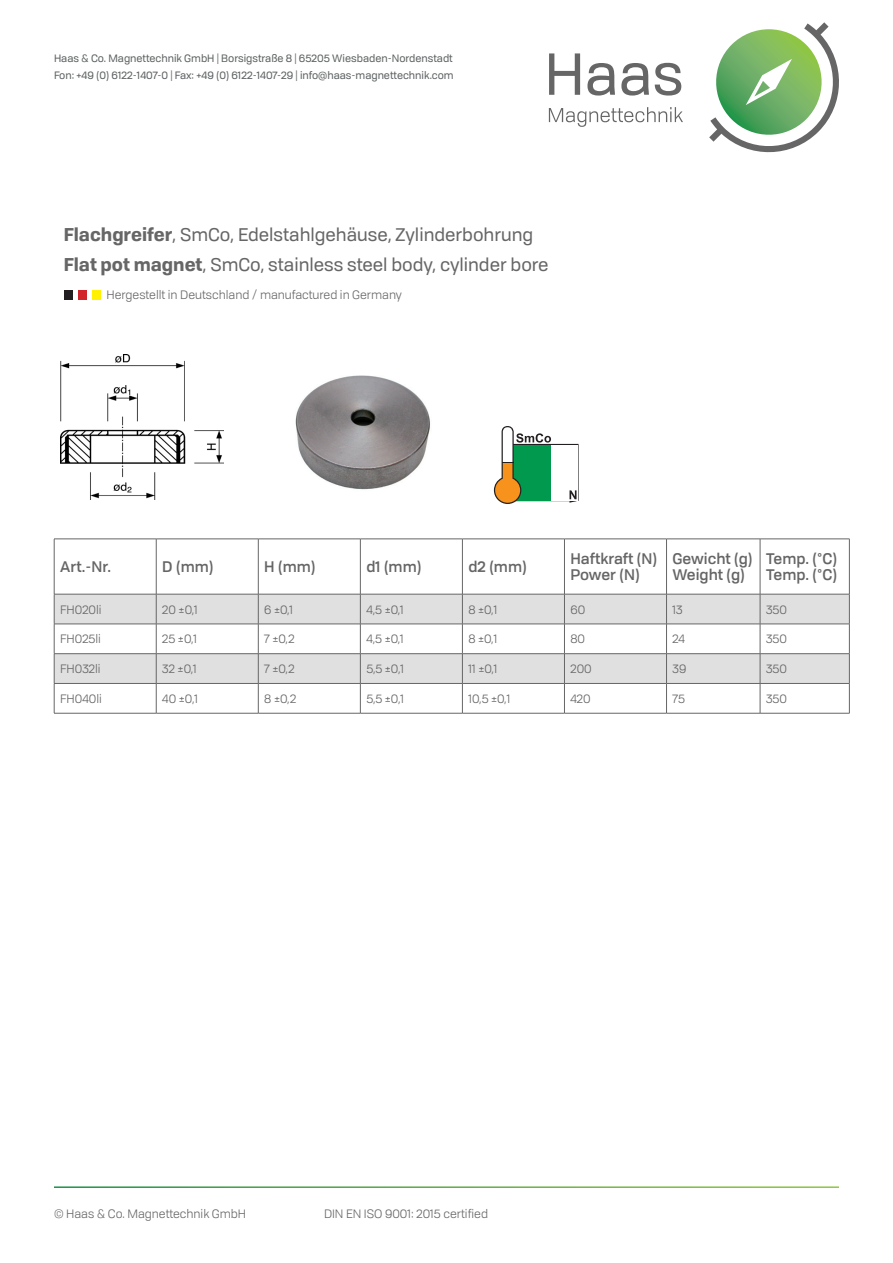
<style>
.page{position:relative;width:893px;height:1263px;background:#fff}
.page>*{position:absolute;margin:0;border:0;box-sizing:border-box;transform-origin:0 0}
.t1{font:18px "Tofino Pro Personal";color:#666}
.t2{font:500 15px "Tofino Pro Personal";color:#666565}
.t3{font:12px "Tofino Pro Personal";color:#666565}
.t4{font:12px "Tofino Pro Personal";color:#666}
.t5{font:10.5px "Tofino Pro Personal";color:#5d6162}
.s1{font-weight:700}
</style>
<div class="page">
<svg style="left:709px;top:22px;width:130px;height:130px"></svg>
<svg style="left:549px;top:107px;width:134px;height:20px"></svg>
<svg style="left:549px;top:53px;width:31px;height:42px"></svg>
<svg style="left:587px;top:63px;width:28px;height:33px"></svg>
<svg style="left:621px;top:63px;width:28px;height:33px"></svg>
<svg style="left:655px;top:63px;width:26px;height:33px"></svg>
<div style="left:64px;top:290px;width:8px;height:9px;background:#231f20"></div>
<div style="left:78px;top:290px;width:9px;height:9px;background:#d1232a"></div>
<div style="left:92px;top:290px;width:9px;height:9px;background:#fff101"></div>
<img style="left:295px;top:375px;width:135px;height:115px">
<img style="left:60px;top:354px;width:163px;height:146px">
<svg style="left:494px;top:426px;width:85px;height:78px"></svg>
<svg style="left:55px;top:595px;width:794px;height:88px;fill:#e0e0e0"></svg>
<hr style="left:54px;top:539px;width:102px;height:1px;background:#666">
<hr style="left:54px;top:539px;width:1px;height:55px;background:#666">
<hr style="left:156px;top:539px;width:102px;height:1px;background:#666">
<hr style="left:156px;top:539px;width:1px;height:55px;background:#666">
<hr style="left:258px;top:539px;width:102px;height:1px;background:#666">
<hr style="left:258px;top:539px;width:1px;height:55px;background:#666">
<hr style="left:360px;top:539px;width:102px;height:1px;background:#666">
<hr style="left:360px;top:539px;width:1px;height:55px;background:#666">
<hr style="left:462px;top:539px;width:102px;height:1px;background:#666">
<hr style="left:462px;top:539px;width:1px;height:55px;background:#666">
<hr style="left:564px;top:539px;width:102px;height:1px;background:#666">
<hr style="left:564px;top:539px;width:1px;height:55px;background:#666">
<hr style="left:666px;top:539px;width:94px;height:1px;background:#666">
<hr style="left:666px;top:539px;width:1px;height:55px;background:#666">
<hr style="left:760px;top:539px;width:89px;height:1px;background:#666">
<hr style="left:760px;top:539px;width:1px;height:55px;background:#666">
<hr style="left:849px;top:539px;width:1px;height:55px;background:#666">
<hr style="left:54px;top:594px;width:102px;height:1px;background:#666">
<hr style="left:54px;top:594px;width:1px;height:30px;background:#666">
<hr style="left:156px;top:594px;width:102px;height:1px;background:#666">
<hr style="left:156px;top:594px;width:1px;height:30px;background:#666">
<hr style="left:258px;top:594px;width:102px;height:1px;background:#666">
<hr style="left:258px;top:594px;width:1px;height:30px;background:#666">
<hr style="left:360px;top:594px;width:102px;height:1px;background:#666">
<hr style="left:360px;top:594px;width:1px;height:30px;background:#666">
<hr style="left:462px;top:594px;width:102px;height:1px;background:#666">
<hr style="left:462px;top:594px;width:1px;height:30px;background:#666">
<hr style="left:564px;top:594px;width:102px;height:1px;background:#666">
<hr style="left:564px;top:594px;width:1px;height:30px;background:#666">
<hr style="left:666px;top:594px;width:94px;height:1px;background:#666">
<hr style="left:666px;top:594px;width:1px;height:30px;background:#666">
<hr style="left:760px;top:594px;width:89px;height:1px;background:#666">
<hr style="left:760px;top:594px;width:1px;height:30px;background:#666">
<hr style="left:849px;top:594px;width:1px;height:30px;background:#666">
<hr style="left:54px;top:624px;width:102px;height:1px;background:#666">
<hr style="left:156px;top:624px;width:102px;height:1px;background:#666">
<hr style="left:258px;top:624px;width:102px;height:1px;background:#666">
<hr style="left:360px;top:624px;width:102px;height:1px;background:#666">
<hr style="left:462px;top:624px;width:102px;height:1px;background:#666">
<hr style="left:564px;top:624px;width:102px;height:1px;background:#666">
<hr style="left:666px;top:624px;width:94px;height:1px;background:#666">
<hr style="left:760px;top:624px;width:89px;height:1px;background:#666">
<hr style="left:54px;top:653px;width:102px;height:1px;background:#666">
<hr style="left:156px;top:653px;width:102px;height:1px;background:#666">
<hr style="left:258px;top:653px;width:102px;height:1px;background:#666">
<hr style="left:360px;top:653px;width:102px;height:1px;background:#666">
<hr style="left:462px;top:653px;width:102px;height:1px;background:#666">
<hr style="left:564px;top:653px;width:102px;height:1px;background:#666">
<hr style="left:666px;top:653px;width:94px;height:1px;background:#666">
<hr style="left:760px;top:653px;width:89px;height:1px;background:#666">
<hr style="left:54px;top:683px;width:102px;height:1px;background:#666">
<svg style="left:54px;top:624px;width:1px;height:89px"></svg>
<hr style="left:156px;top:683px;width:102px;height:1px;background:#666">
<svg style="left:156px;top:624px;width:1px;height:89px"></svg>
<hr style="left:258px;top:683px;width:102px;height:1px;background:#666">
<svg style="left:258px;top:624px;width:1px;height:89px"></svg>
<hr style="left:360px;top:683px;width:102px;height:1px;background:#666">
<svg style="left:360px;top:624px;width:1px;height:89px"></svg>
<hr style="left:462px;top:683px;width:102px;height:1px;background:#666">
<svg style="left:462px;top:624px;width:1px;height:89px"></svg>
<hr style="left:564px;top:683px;width:102px;height:1px;background:#666">
<svg style="left:564px;top:624px;width:1px;height:89px"></svg>
<hr style="left:666px;top:683px;width:94px;height:1px;background:#666">
<svg style="left:666px;top:624px;width:1px;height:89px"></svg>
<hr style="left:760px;top:683px;width:89px;height:1px;background:#666">
<svg style="left:760px;top:624px;width:1px;height:89px"></svg>
<svg style="left:849px;top:624px;width:1px;height:89px"></svg>
<hr style="left:54px;top:713px;width:102px;height:1px;background:#666">
<hr style="left:156px;top:713px;width:102px;height:1px;background:#666">
<hr style="left:258px;top:713px;width:102px;height:1px;background:#666">
<hr style="left:360px;top:713px;width:102px;height:1px;background:#666">
<hr style="left:462px;top:713px;width:102px;height:1px;background:#666">
<hr style="left:564px;top:713px;width:102px;height:1px;background:#666">
<hr style="left:666px;top:713px;width:94px;height:1px;background:#666">
<hr style="left:760px;top:713px;width:89px;height:1px;background:#666">
<p class="t5" style="left:54px;top:50px;width:400px">Haas &amp; Co. Magnettechnik GmbH | Borsigstraße 8 | 65205 Wiesbaden-Nordenstadt</p>
<p class="t5" style="left:54px;top:67px;width:401px">Fon: +49 (0) 6122-1407-0 | Fax: +49 (0) 6122-1407-29 | info@haas-magnettechnik.com</p>
<p class="t1" style="left:64px;top:221px;width:471px"><span class="s1">Flachgreifer</span>, SmCo, Edelstahlgehäuse, Zylinderbohrung</p>
<p class="t1" style="left:64px;top:251px;width:486px"><span class="s1">Flat pot magnet</span>, SmCo, stainless steel body, cylinder bore</p>
<p class="t4" style="left:107px;top:286px;width:297px">Hergestellt in Deutschland / manufactured in Germany</p>
<p class="t2" style="left:60px;top:555px;width:53px">Art.-Nr.</p>
<p class="t2" style="left:162px;top:555px;width:53px">D (mm)</p>
<p class="t2" style="left:264px;top:555px;width:53px">H (mm)</p>
<p class="t2" style="left:366px;top:555px;width:57px">d1 (mm)</p>
<p class="t2" style="left:468px;top:555px;width:60px">d2 (mm)</p>
<p class="t2" style="left:570px;top:547px;width:89px">Haftkraft (N)</p>
<p class="t2" style="left:570px;top:563px;width:71px">Power (N)</p>
<p class="t2" style="left:672px;top:547px;width:82px">Gewicht (g)</p>
<p class="t2" style="left:672px;top:563px;width:74px">Weight (g)</p>
<p class="t2" style="left:766px;top:547px;width:73px">Temp. (°C)</p>
<p class="t2" style="left:766px;top:563px;width:73px">Temp. (°C)</p>
<p class="t3" style="left:60px;top:601px;width:43px">FH020li</p>
<p class="t3" style="left:162px;top:601px;width:37px">20 ±0,1</p>
<p class="t3" style="left:264px;top:601px;width:31px">6 ±0,1</p>
<p class="t3" style="left:366px;top:601px;width:39px">4,5 ±0,1</p>
<p class="t3" style="left:468px;top:601px;width:30px">8 ±0,1</p>
<p class="t3" style="left:570px;top:601px;width:16px">60</p>
<p class="t3" style="left:672px;top:601px;width:12px">13</p>
<p class="t3" style="left:766px;top:601px;width:22px">350</p>
<p class="t3" style="left:60px;top:630px;width:42px">FH025li</p>
<p class="t3" style="left:162px;top:630px;width:36px">25 ±0,1</p>
<p class="t3" style="left:264px;top:630px;width:32px">7 ±0,2</p>
<p class="t3" style="left:366px;top:630px;width:39px">4,5 ±0,1</p>
<p class="t3" style="left:468px;top:630px;width:30px">8 ±0,1</p>
<p class="t3" style="left:570px;top:630px;width:16px">80</p>
<p class="t3" style="left:672px;top:630px;width:14px">24</p>
<p class="t3" style="left:766px;top:630px;width:22px">350</p>
<p class="t3" style="left:60px;top:660px;width:42px">FH032li</p>
<p class="t3" style="left:162px;top:660px;width:36px">32 ±0,1</p>
<p class="t3" style="left:264px;top:660px;width:32px">7 ±0,2</p>
<p class="t3" style="left:366px;top:660px;width:39px">5,5 ±0,1</p>
<p class="t3" style="left:468px;top:660px;width:31px">11 ±0,1</p>
<p class="t3" style="left:570px;top:660px;width:23px">200</p>
<p class="t3" style="left:672px;top:660px;width:15px">39</p>
<p class="t3" style="left:766px;top:660px;width:22px">350</p>
<p class="t3" style="left:60px;top:690px;width:43px">FH040li</p>
<p class="t3" style="left:162px;top:690px;width:37px">40 ±0,1</p>
<p class="t3" style="left:264px;top:690px;width:34px">8 ±0,2</p>
<p class="t3" style="left:366px;top:690px;width:39px">5,5 ±0,1</p>
<p class="t3" style="left:468px;top:690px;width:43px">10,5 ±0,1</p>
<p class="t3" style="left:570px;top:690px;width:22px">420</p>
<p class="t3" style="left:672px;top:690px;width:14px">75</p>
<p class="t3" style="left:766px;top:690px;width:22px">350</p>
<p class="t4" style="left:54px;top:1205px;width:194px">© Haas &amp; Co. Magnettechnik GmbH</p>
<p class="t4" style="left:324px;top:1205px;width:165px">DIN EN ISO 9001: 2015 certified</p>
</div>
